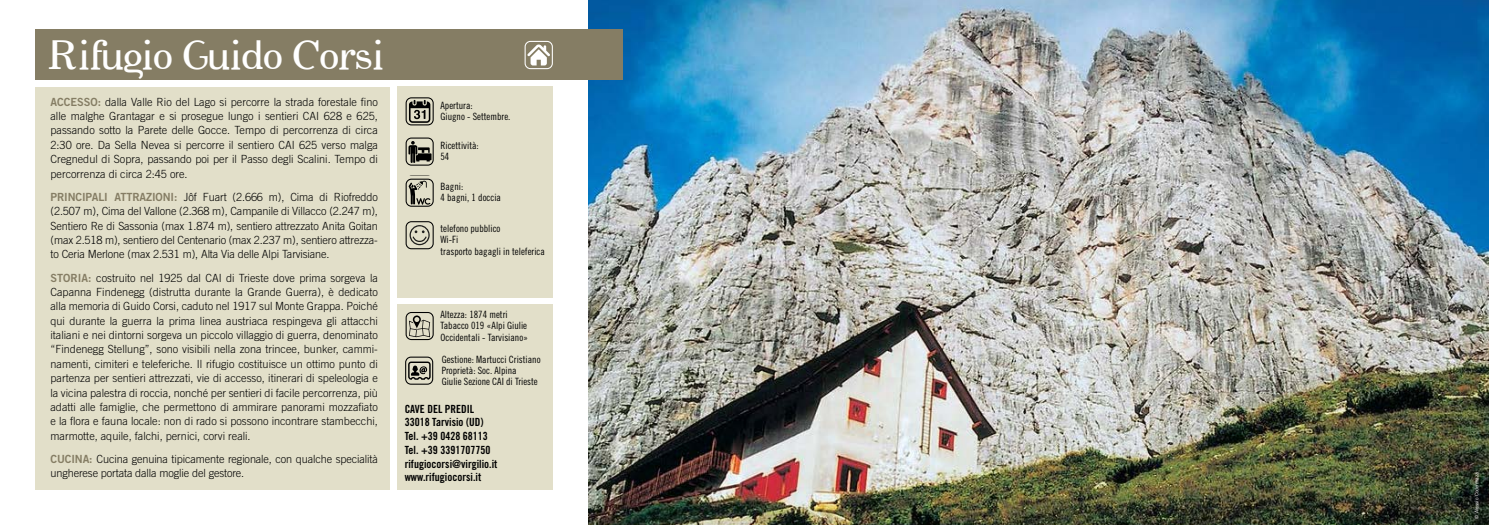
<style>
.page{position:relative;width:1489px;height:525px;background:#fff}
.page>*{position:absolute;margin:0;border:0;box-sizing:border-box;transform-origin:0 0}
.t1{font:37.5px "Cipher";color:#fff}
.t2{font:300 11.25px/14.4px "Trade Gothic LT Std";letter-spacing:-.01em;color:#000;text-align:justify}
.t3{font:11.25px/13.8px "Trade Gothic LT Std Bd Cn 20";color:#000}
.t4{font:10px/11.2px "Trade Gothic LT Std Cn 18";color:#000}
.t5{font:5px "Trade Gothic LT Std";color:#fff}
.s1{font-family:"Trade Gothic LT Std Bd 2";font-weight:400;color:#857d64}
</style>
<div class="page">
<div style="left:397px;top:86px;width:156px;height:212px;background:#e2dfc9"></div>
<svg style="left:405px;top:97px;width:28px;height:28px"></svg>
<svg style="left:405px;top:137px;width:28px;height:28px"></svg>
<svg style="left:405px;top:178px;width:28px;height:29px"></svg>
<div style="left:397px;top:303px;width:156px;height:186px;background:#e2dfc9"></div>
<div style="left:35px;top:86px;width:355px;height:403px;background:#e2dfc9"></div>
<img style="left:588px;top:0;width:900px;height:524px">
<div style="left:35px;top:30px;width:587px;height:50px;background:#857d64"></div>
<svg style="left:405px;top:356px;width:28px;height:28px"></svg>
<svg style="left:405px;top:312px;width:28px;height:28px"></svg>
<svg style="left:405px;top:221px;width:28px;height:28px"></svg>
<svg style="left:524px;top:41px;width:29px;height:28px"></svg>
<h1 class="t1" style="left:49px;top:32px;width:337px">Rifugio Guido Corsi</h1>
<p class="t2" style="left:50px;top:94px;width:329px"><span class="s1">ACCESSO:</span> dalla Valle Rio del Lago si percorre la strada forestale fino alle malghe Grantagar e si prosegue lungo i sentieri CAI 628 e 625, passando sotto la Parete delle Gocce. Tempo di percorrenza di circa 2:30 ore. Da Sella Nevea si percorre il sentiero CAI 625 verso malga Cregnedul di Sopra, passando poi per il Passo degli Scalini. Tempo di percorrenza di circa 2:45 ore.</p>
<p class="t2" style="left:50px;top:189px;width:329px"><span class="s1">PRINCIPALI ATTRAZIONI:</span> Jôf Fuart (2.666 m), Cima di Riofreddo (2.507 m), Cima del Vallone (2.368 m), Campanile di Villacco (2.247 m), Sentiero Re di Sassonia (max 1.874 m), sentiero attrezzato Anita Goitan (max 2.518 m), sentiero del Centenario (max 2.237 m), sentiero attrezza&shy;to Ceria Merlone (max 2.531 m), Alta Via delle Alpi Tarvisiane.</p>
<p class="t2" style="left:50px;top:270px;width:329px"><span class="s1">STORIA:</span> costruito nel 1925 dal CAI di Trieste dove prima sorgeva la Capanna Findenegg (distrutta durante la Grande Guerra), è dedicato alla memoria di Guido Corsi, caduto nel 1917 sul Monte Grappa. Poiché qui durante la guerra la prima linea austriaca respingeva gli attacchi italiani e nei dintorni sorgeva un piccolo villaggio di guerra, denominato “Findenegg Stellung”, sono visibili nella zona trincee, bunker, cammi&shy;namenti, cimiteri e teleferiche. Il rifugio costituisce un ottimo punto di partenza per sentieri attrezzati, vie di accesso, itinerari di speleologia e la vicina palestra di roccia, nonché per sentieri di facile percorrenza, più adatti alle famiglie, che permettono di ammirare panorami mozzafiato e la flora e fauna locale: non di rado si possono incontrare stambecchi, marmotte, aquile, falchi, pernici, corvi reali.</p>
<p class="t2" style="left:50px;top:451px;width:329px"><span class="s1">CUCINA:</span> Cucina genuina tipicamente regionale, con qualche specialità ungherese portata dalla moglie del gestore.</p>
<p class="t4" style="left:440px;top:99px;width:71px">Apertura:<br>Giugno - Settembre.</p>
<p class="t4" style="left:440px;top:139px;width:40px">Ricettività:<br>54</p>
<p class="t4" style="left:440px;top:180px;width:62px">Bagni:<br>4 bagni, 1 doccia</p>
<p class="t4" style="left:440px;top:223px;width:106px">telefono pubblico<br>Wi-Fi<br>trasporto bagagli in teleferica</p>
<p class="t4" style="left:440px;top:308px;width:89px">Altezza: 1874 metri<br>Tabacco 019 «Alpi Giulie<br>Occidentali - Tarvisiano»</p>
<p class="t4" style="left:441px;top:353px;width:100px">Gestione: Martucci Cristiano<br>Proprietà: Soc. Alpina<br>Giulie Sezione CAI di Trieste</p>
<p class="t3" style="left:404px;top:401px;width:94px">CAVE DEL PREDIL<br>33018 Tarvisio (UD)<br>Tel. +39 0428 68113<br>Tel. +39 3391707750 rifugiocorsi@virgilio.it www.rifugiocorsi.it</p>
<p class="t5" style="left:1473px;top:518px;width:49px;rotate:-90deg">© Alessio Codermazzi</p>
</div>
